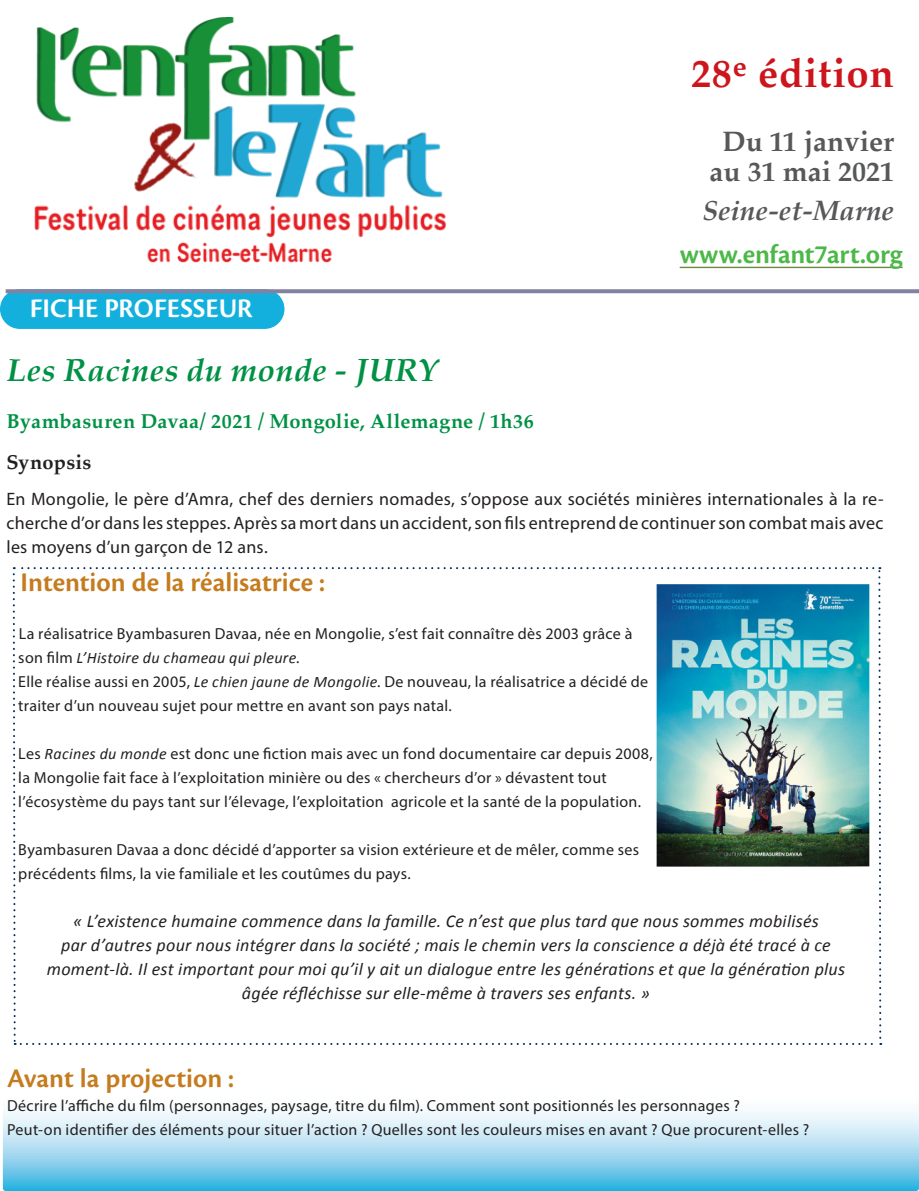
<style>
.page{position:relative;width:919px;height:1191px;background:#fff}
.page>*{position:absolute;margin:0;border:0;box-sizing:border-box;transform-origin:0 0}
.t1{font:700 40px "Palatino";letter-spacing:.02em;color:#cd151d}
.Titre_film{font:italic 700 32px "Palatino";letter-spacing:.015em;color:#009145}
.t2{font:600 28px "Cronos Pro";color:#c47c1f}
.t3{font:700 28px "Palatino";color:#57585a}
.t4{font:600 28px "Cronos Pro";letter-spacing:-.01em;color:#4cb848}
.t5{font:600 28px "Cronos Pro";color:#fff}
.t6{font:italic 700 28px "Palatino";color:#57585a}
.Titre_film-2{font:700 20px "Palatino";letter-spacing:.015em;color:#009145}
.Texte_Film{font:700 20px "Palatino";letter-spacing:.01em;color:#231f20}
.t7{font:italic 18px "Calibri";letter-spacing:.015em;color:#231f20}
.Texte_Film-2{font:18px/24px "Myriad Pro";letter-spacing:.01em;color:#231f20;text-align:justify}
.t8{font:16px/24px "Myriad Pro";letter-spacing:.02em;color:#231f20}
.s1{font-family:"Calibri";font-style:italic}
</style>
<div class="page">
<svg style="left:3px;top:1111px;width:915px;height:80px;background:#9fd9ef"></svg>
<svg style="left:12px;top:567px;width:870px;height:478px"></svg>
<img style="left:656px;top:584px;width:213px;height:282px">
<div style="left:0;top:289px;width:284px;height:40px;background:#13b0de;border-radius:20px"></div>
<svg style="left:6px;top:289px;width:912px;height:4px;background:#8787a6"></svg>
<hr style="left:679px;top:267px;width:223px;height:1px;background:#698a3f">
<img style="left:34px;top:18px;width:412px;height:245px">
<p class="t1" style="left:691px;top:39px;width:204px">28<sup>e</sup> édition</p>
<p class="t3" style="left:722px;top:117px;width:173px">Du 11 janvier</p>
<p class="t3" style="left:709px;top:147px;width:186px">au 31 mai 2021</p>
<p class="t6" style="left:702px;top:187px;width:193px">Seine-et-Marne</p>
<p class="t5" style="left:30px;top:292px;width:224px">FICHE PROFESSEUR</p>
<p class="t4" style="left:679px;top:239px;width:224px">www.enfant7art.org</p>
<p class="Titre_film" style="left:6px;top:343px;width:432px">Les Racines du monde - JURY</p>
<p class="Titre_film-2" style="left:6px;top:404px;width:529px">Byambasuren Davaa/ 2021 / Mongolie, Allemagne / 1h36</p>
<p class="Texte_Film" style="left:6px;top:445px;width:86px">Synopsis</p>
<p class="Texte_Film-2" style="left:6px;top:486px;width:878px">En Mongolie, le père d’Amra, chef des derniers nomades, s’oppose aux sociétés minières internationales à la re&shy;cherche d’or dans les steppes. Après sa mort dans un accident, son fils entreprend de continuer son combat mais avec les moyens d’un garçon de 12 ans.</p>
<p class="t2" style="left:21px;top:566px;width:306px">Intention de la réalisatrice :</p>
<p class="t8" style="left:18px;top:621px;width:631px">La réalisatrice Byambasuren Davaa, née en Mongolie, s’est fait connaître dès 2003 grâce à son film <span class="s1">L’Histoire du chameau qui pleure</span>.<br>Elle réalise aussi en 2005, <span class="s1">Le chien jaune de Mongolie</span>. De nouveau, la réalisatrice a décidé de traiter d’un nouveau sujet pour mettre en avant son pays natal.</p>
<p class="t8" style="left:18px;top:741px;width:635px">Les <span class="s1">Racines du monde</span> est donc une fiction mais avec un fond documentaire car depuis 2008, la Mongolie fait face à l’exploitation minière ou des « chercheurs d’or » dévastent tout l’écosystème du pays tant sur l’élevage, l’exploitation agricole et la santé de la population.</p>
<p class="t8" style="left:18px;top:837px;width:622px">Byambasuren Davaa a donc décidé d’apporter sa vision extérieure et de mêler, comme ses précédents films, la vie familiale et les coutûmes du pays.</p>
<p class="t7" style="left:73px;top:909px;width:747px">« L’existence humaine commence dans la famille. Ce n’est que plus tard que nous sommes mobilisés</p>
<p class="t7" style="left:61px;top:933px;width:771px">par d’autres pour nous intégrer dans la société ; mais le chemin vers la conscience a déjà été tracé à ce</p>
<p class="t7" style="left:47px;top:957px;width:799px">moment-là. Il est important pour moi qu’il y ait un dialogue entre les générations et que la génération plus</p>
<p class="t7" style="left:242px;top:981px;width:409px">âgée réfléchisse sur elle-même à travers ses enfants. »</p>
<p class="t2" style="left:7px;top:1062px;width:228px">Avant la projection :</p>
<p class="t8" style="left:7px;top:1093px;width:803px">Décrire l’affiche du film (personnages, paysage, titre du film). Comment sont positionnés les personnages ?<br>Peut-on identifier des éléments pour situer l’action ? Quelles sont les couleurs mises en avant ? Que procurent-elles ?</p>
</div>
